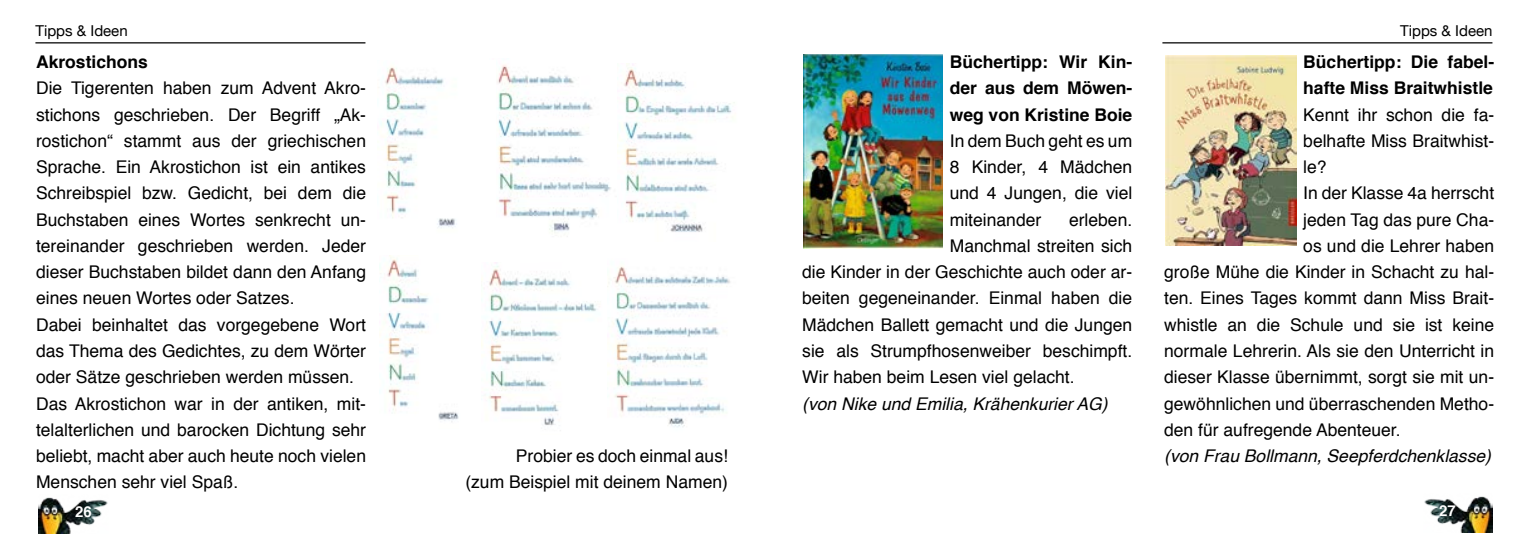
<style>
.page{position:relative;width:1531px;height:546px;background:#fff}
.page>*{position:absolute;margin:0;border:0;box-sizing:border-box;transform-origin:0 0}
.t1{font:17.5px/26.2px "Helvetica";color:#000;text-align:justify}
.t2{font:700 17.5px/26.2px "Helvetica";color:#000;text-align:justify}
.t3{font:italic 17.5px "Helvetica";color:#000}
.t4{font:15px "Helvetica Neue";color:#000}
.t5{font:700 15px "Helvetica";color:#fff}
</style>
<div class="page">
<hr style="left:35px;top:42px;width:330px;height:1px;background:#000">
<img style="left:39px;top:497px;width:69px;height:36px">
<hr style="left:1162px;top:42px;width:330px;height:1px;background:#000">
<img style="left:1424px;top:496px;width:68px;height:36px">
<img style="left:379px;top:255px;width:103px;height:167px">
<img style="left:485px;top:262px;width:112px;height:164px">
<img style="left:607px;top:266px;width:123px;height:162px">
<img style="left:622px;top:64px;width:113px;height:168px">
<img style="left:497px;top:65px;width:114px;height:168px">
<img style="left:380px;top:67px;width:76px;height:161px">
<img style="left:803px;top:55px;width:140px;height:193px">
<img style="left:1165px;top:56px;width:131px;height:189px">
<p class="t4" style="left:35px;top:19px;width:94px">Tipps &amp; Ideen</p>
<p class="t2" style="left:36px;top:49px;width:113px">Akrostichons</p>
<p class="t1" style="left:36px;top:76px;width:331px;text-align:left">Die Tigerenten haben zum Advent Akro&shy;stichons geschrieben. Der Begriff „Ak&shy;rostichon“ stammt aus der griechischen Sprache. Ein Akrostichon ist ein antikes Schreibspiel bzw. Gedicht, bei dem die Buchstaben eines Wortes senkrecht un&shy;tereinander geschrieben werden. Jeder dieser Buchstaben bildet dann den Anfang eines neuen Wortes oder Satzes.<br>Dabei beinhaltet das vorgegebene Wort das Thema des Gedichtes, zu dem Wörter oder Sätze geschrieben werden müssen.<br>Das Akrostichon war in der antiken, mit&shy;telalterlichen und barocken Dichtung sehr beliebt, macht aber auch heute noch vielen Menschen sehr viel Spaß.</p>
<p class="t5" style="left:75px;top:499px;width:18px">26</p>
<p class="t1" style="left:465px;top:443px;width:264px;text-align:right">Probier es doch einmal aus!<br>(zum Beispiel mit deinem Namen)</p>
<p class="t2" style="left:950px;top:49px;width:184px">Büchertipp: Wir Kin&shy;der aus dem Möwen&shy;weg von Kristine Boie</p>
<p class="t1" style="left:950px;top:128px;width:184px">In dem Buch geht es um 8 Kinder, 4 Mädchen und 4 Jungen, die viel miteinander</p>
<p class="t1" style="left:1069px;top:207px;width:65px">erleben.</p>
<p class="t1" style="left:950px;top:233px;width:184px">Manchmal streiten sich</p>
<p class="t1" style="left:802px;top:259px;width:331px">die Kinder in der Geschichte auch oder ar-</p>
<p class="t1" style="left:802px;top:286px;width:331px">beiten gegeneinander. Einmal haben die</p>
<p class="t1" style="left:802px;top:312px;width:331px">Mädchen Ballett gemacht und die Jungen</p>
<p class="t1" style="left:802px;top:338px;width:331px">sie als Strumpfhosenweiber beschimpft.</p>
<p class="t1" style="left:802px;top:364px;width:274px">Wir haben beim Lesen viel gelacht.</p>
<p class="t3" style="left:802px;top:389px;width:307px">(von Nike und Emilia, Krähenkurier AG)</p>
<p class="t4" style="left:1400px;top:19px;width:94px">Tipps &amp; Ideen</p>
<p class="t2" style="left:1303px;top:49px;width:192px">Büchertipp: Die fabel&shy;hafte Miss Braitwhistle</p>
<p class="t1" style="left:1303px;top:102px;width:192px">Kennt ihr schon die fa-</p>
<p class="t1" style="left:1303px;top:128px;width:192px">belhafte Miss Braitwhist-</p>
<p class="t1" style="left:1303px;top:154px;width:25px">le?</p>
<p class="t1" style="left:1303px;top:181px;width:192px">In der Klasse 4a herrscht</p>
<p class="t1" style="left:1303px;top:207px;width:192px">jeden Tag das pure Cha-</p>
<p class="t1" style="left:1303px;top:233px;width:192px">os und die Lehrer haben</p>
<p class="t1" style="left:1164px;top:259px;width:331px">große Mühe die Kinder in Schacht zu hal-</p>
<p class="t1" style="left:1164px;top:286px;width:331px">ten. Eines Tages kommt dann Miss Brait-</p>
<p class="t1" style="left:1164px;top:312px;width:331px">whistle an die Schule und sie ist keine</p>
<p class="t1" style="left:1164px;top:338px;width:331px">normale Lehrerin. Als sie den Unterricht in</p>
<p class="t1" style="left:1164px;top:364px;width:331px">dieser Klasse übernimmt, sorgt sie mit un-</p>
<p class="t1" style="left:1164px;top:391px;width:331px">gewöhnlichen und überraschenden Metho-</p>
<p class="t1" style="left:1164px;top:417px;width:238px">den für aufregende Abenteuer.</p>
<p class="t3" style="left:1164px;top:442px;width:328px">(von Frau Bollmann, Seepferdchenklasse)</p>
<p class="t5" style="left:1439px;top:498px;width:18px">27</p>
</div>
